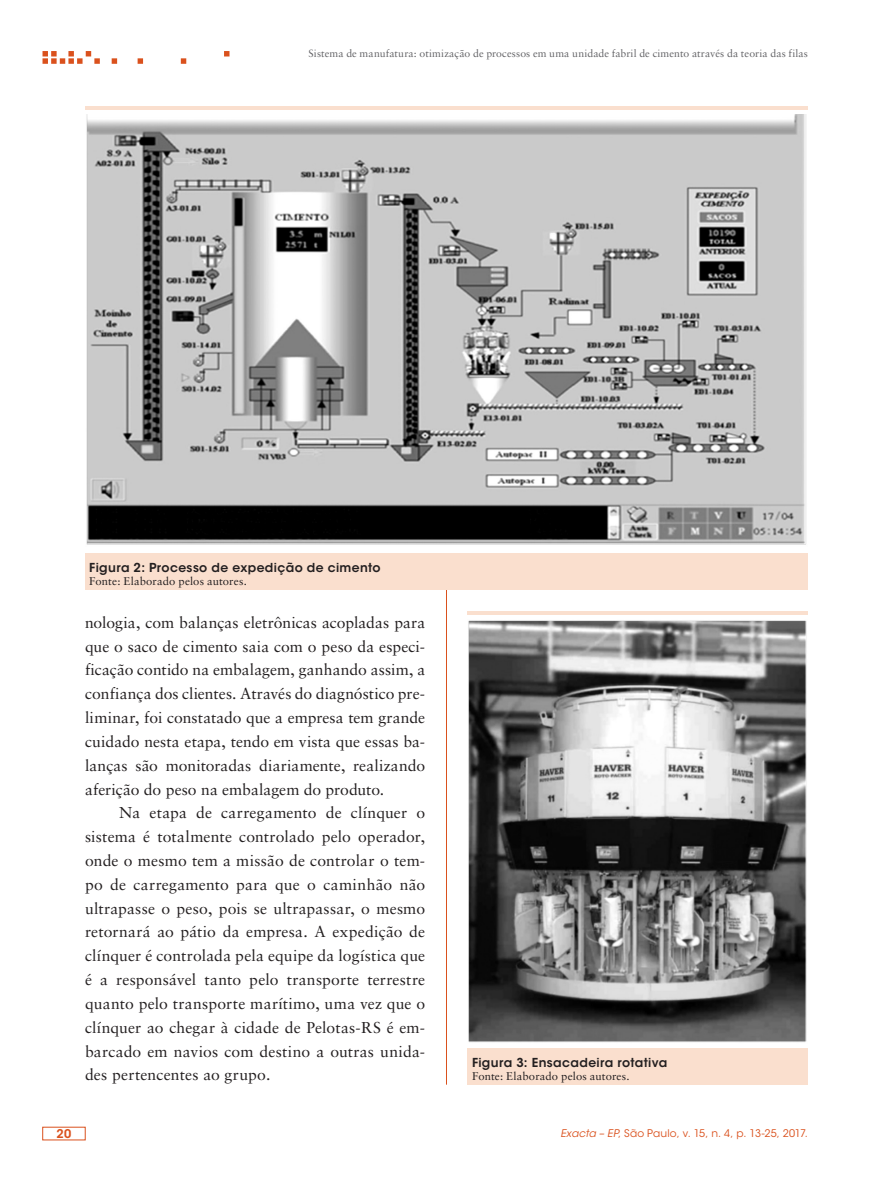
<style>
.page{position:relative;width:893px;height:1191px;background:#fff}
.page>*{position:absolute;margin:0;border:0;box-sizing:border-box;transform-origin:0 0}
.ex_Normal{font:15.75px/23.9px "Sabon LT Std";letter-spacing:.01em;color:#231f20;text-align:justify}
.ex_Tabela_-_titulo{font:600 12.3px "ITC Avant Garde Std";letter-spacing:.03em;color:#231f20}
.t1{font:600 12px "ITC Avant Garde Std";color:#da511d}
.ex_Tabela_-_nota{font:11.25px "Sabon LT Std";letter-spacing:.01em;color:#231f20}
.t2{font:10.5px "Sabon LT Std";letter-spacing:.01em;color:#636366}
.t3{font:10.5px "ITC Avant Garde Std";letter-spacing:.015em;color:#da511d}
.s1{font-style:italic}
</style>
<div class="page">
<hr style="left:446px;top:106px;width:1px;height:978px;background:#da511d">
<svg style="left:43px;top:51px;width:186px;height:13px"></svg>
<svg style="left:85px;top:106px;width:723px;height:484px;fill:#fadfce"></svg>
<img style="left:85px;top:114px;width:723px;height:435px">
<div style="left:468px;top:611px;width:340px;height:473px;background:#fadfce"></div>
<div style="left:468px;top:615px;width:340px;height:432px;background:#fff"></div>
<img style="left:468px;top:620px;width:339px;height:423px">
<p class="t2" style="left:309px;top:47px;width:501px">Sistema de manufatura: otimização de processos em uma unidade fabril de cimento através da teoria das filas</p>
<p class="ex_Tabela_-_titulo" style="left:89px;top:559px;width:293px">Figura 2: Processo de expedição de cimento</p>
<p class="ex_Tabela_-_nota" style="left:89px;top:575px;width:159px">Fonte: Elaborado pelos autores.</p>
<p class="ex_Normal" style="left:85px;top:610px;width:342px">nologia, com balanças eletrônicas acopladas para que o saco de cimento saia com o peso da especi&shy;ficação contido na embalagem, ganhando assim, a confiança dos clientes. Através do diagnóstico pre&shy;liminar, foi constatado que a empresa tem grande cuidado nesta etapa, tendo em vista que essas ba&shy;lanças são monitoradas diariamente, realizando aferição do peso na embalagem do produto.</p>
<p class="ex_Normal" style="left:85px;top:801px;width:342px;text-indent:34px">Na etapa de carregamento de clínquer o sistema é totalmente controlado pelo operador, onde o mesmo tem a missão de controlar o tem&shy;po de carregamento para que o caminhão não ultrapasse o peso, pois se ultrapassar, o mesmo retornará ao pátio da empresa. A expedição de clínquer é controlada pela equipe da logística que é a responsável tanto pelo transporte terrestre quanto pelo transporte marítimo, uma vez que o clínquer ao chegar à cidade de Pelotas-RS é em&shy;barcado em navios com destino a outras unida&shy;des pertencentes ao grupo.</p>
<p class="ex_Tabela_-_titulo" style="left:472px;top:1054px;width:197px">Figura 3: Ensacadeira rotativa</p>
<p class="ex_Tabela_-_nota" style="left:472px;top:1069px;width:159px">Fonte: Elaborado pelos autores.</p>
<p class="t1" style="left:57px;top:1126px;width:16px">20</p>
<p class="t3" style="left:561px;top:1127px;width:249px"><span class="s1">Exacta – EP</span>, São Paulo, v. 15, n. 4, p. 13-25, 2017.</p>
</div>
